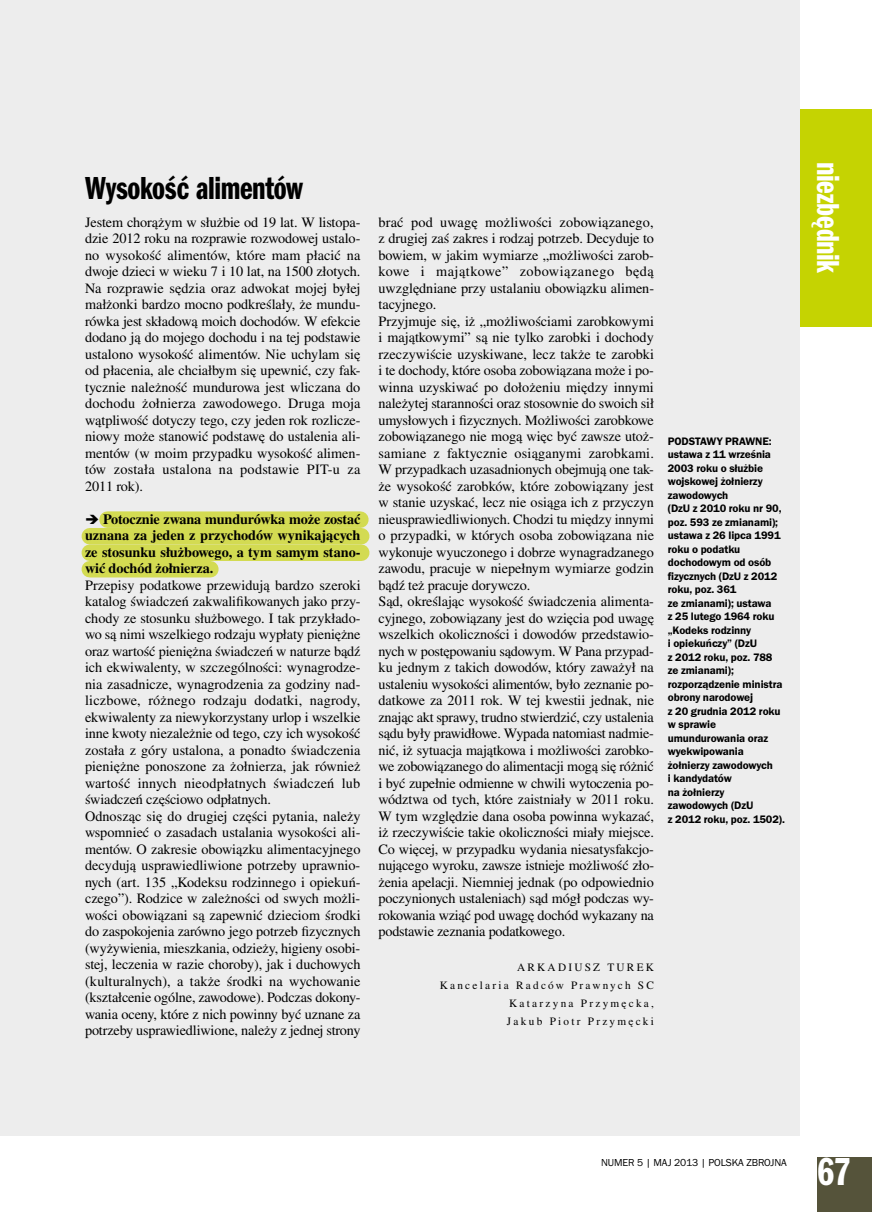
<style>
.page{position:relative;width:872px;height:1212px;background:#fff}
.page>*{position:absolute;margin:0;border:0;box-sizing:border-box;transform-origin:0 0}
.t1{font:40.5px "Franklin Got URWTCE Dem Com";color:#fff}
.t2{font:33px "Franklin Got URWTCE Dem Com";letter-spacing:-.01em;color:#000}
.t3{font:33px "Franklin Got URWTCE Dem Com";letter-spacing:-.015em;color:#fff}
.t4{font:14.25px/16.5px "Nimbus Rom No 9 LCE";letter-spacing:-.01em;color:#000}
.t5{font:500 14.25px/16.5px "Nimbus Rom No 9 LCE";letter-spacing:-.005em;color:#000;text-align:justify}
.t6{font:11.25px/13.5px "Franklin Got URWTCE Dem";letter-spacing:-.01em;color:#000}
.t7{font:11.25px/18px "Nimbus Rom No 9 LCE";letter-spacing:.2em;color:#000;text-align:right}
.t8{font:10.5px "Franklin Got URWTCE Boo";letter-spacing:-.01em;color:#000}
</style>
<div class="page">
<div style="left:817px;top:1158px;width:55px;height:54px;background:#55533a"></div>
<div style="left:0;top:0;width:799px;height:1135px;background:#ededed"></div>
<svg style="left:99px;top:511px;width:271px;height:25px;background:#d4db59"></svg>
<div style="left:90px;top:528px;width:271px;height:16px;background:#d3db52"></div>
<div style="left:90px;top:544px;width:271px;height:17px;background:#d3db52"></div>
<div style="left:90px;top:561px;width:120px;height:16px;background:#d3db52"></div>
<div style="left:800px;top:109px;width:72px;height:217px;background:#c5d302"></div>
<h2 class="t2" style="left:85px;top:170px;width:220px">Wysokość alimentów</h2>
<p class="t4" style="left:85px;top:214px;width:277px;text-align:justify">Jestem chorążym w służbie od 19 lat. W listopa&shy;dzie 2012 roku na rozprawie rozwodowej ustalo&shy;no wysokość alimentów, które mam płacić na dwoje dzieci w wieku 7 i 10 lat, na 1500 złotych.<br>Na rozprawie sędzia oraz adwokat mojej byłej małżonki bardzo mocno podkreślały, że mundu&shy;rówka jest składową moich dochodów. W efekcie dodano ją do mojego dochodu i na tej podstawie ustalono wysokość alimentów. Nie uchylam się od płacenia, ale chciałbym się upewnić, czy fak&shy;tycznie należność mundurowa jest wliczana do dochodu żołnierza zawodowego. Druga moja wątpliwość dotyczy tego, czy jeden rok rozlicze&shy;niowy może stanowić podstawę do ustalenia ali&shy;mentów (w moim przypadku wysokość alimen&shy;tów została ustalona na podstawie PIT-u za 2011 rok).</p>
<p class="t5" style="left:85px;top:511px;width:277px">➔ Potocznie zwana mundurówka może zostać uznana za jeden z przychodów wynikających ze stosunku służbowego, a tym samym stano&shy;wić dochód żołnierza.</p>
<p class="t4" style="left:85px;top:577px;width:277px">Przepisy podatkowe przewidują bardzo szeroki katalog świadczeń zakwalifikowanych jako przy&shy;chody ze stosunku służbowego. I tak przykłado&shy;wo są nimi wszelkiego rodzaju wypłaty pieniężne oraz wartość pieniężna świadczeń w naturze bądź ich ekwiwalenty, w szczególności: wynagrodze&shy;nia zasadnicze, wynagrodzenia za godziny nad&shy;liczbowe, różnego rodzaju dodatki, nagrody, ekwiwalenty za niewykorzystany urlop i wszelkie inne kwoty niezależnie od tego, czy ich wysokość została z góry ustalona, a ponadto świadczenia pieniężne ponoszone za żołnierza, jak również wartość innych nieodpłatnych świadczeń lub świadczeń częściowo odpłatnych.<br>Odnosząc się do drugiej części pytania, należy wspomnieć o zasadach ustalania wysokości ali&shy;mentów. O zakresie obowiązku alimentacyjnego decydują usprawiedliwione potrzeby uprawnio&shy;nych (art. 135 „Kodeksu rodzinnego i opiekuń&shy;czego”). Rodzice w zależności od swych możli&shy;wości obowiązani są zapewnić dzieciom środki do zaspokojenia zarówno jego potrzeb fizycznych (wyżywienia, mieszkania, odzieży, higieny osobi&shy;stej, leczenia w razie choroby), jak i duchowych (kulturalnych), a także środki na wychowanie (kształcenie ogólne, zawodowe). Podczas dokony&shy;wania oceny, które z nich powinny być uznane za potrzeby usprawiedliwione, należy z jednej strony</p>
<p class="t4" style="left:378px;top:214px;width:277px">brać pod uwagę możliwości zobowiązanego, z drugiej zaś zakres i rodzaj potrzeb. Decyduje to bowiem, w jakim wymiarze „możliwości zarob&shy;kowe i majątkowe” zobowiązanego będą uwzględniane przy ustalaniu obowiązku alimen&shy;tacyjnego.<br>Przyjmuje się, iż „możliwościami zarobkowymi i majątkowymi” są nie tylko zarobki i dochody rzeczywiście uzyskiwane, lecz także te zarobki i te dochody, które osoba zobowiązana może i po&shy;winna uzyskiwać po dołożeniu między innymi należytej staranności oraz stosownie do swoich sił umysłowych i fizycznych. Możliwości zarobkowe zobowiązanego nie mogą więc być zawsze utoż&shy;samiane z faktycznie osiąganymi zarobkami.<br>W przypadkach uzasadnionych obejmują one tak&shy;że wysokość zarobków, które zobowiązany jest w stanie uzyskać, lecz nie osiąga ich z przyczyn nieusprawiedliwionych. Chodzi tu między innymi o przypadki, w których osoba zobowiązana nie wykonuje wyuczonego i dobrze wynagradzanego zawodu, pracuje w niepełnym wymiarze godzin bądź też pracuje dorywczo.<br>Sąd, określając wysokość świadczenia alimenta&shy;cyjnego, zobowiązany jest do wzięcia pod uwagę wszelkich okoliczności i dowodów przedstawio&shy;nych w postępowaniu sądowym. W Pana przypad&shy;ku jednym z takich dowodów, który zaważył na ustaleniu wysokości alimentów, było zeznanie po&shy;datkowe za 2011 rok. W tej kwestii jednak, nie znając akt sprawy, trudno stwierdzić, czy ustalenia sądu były prawidłowe. Wypada natomiast nadmie&shy;nić, iż sytuacja majątkowa i możliwości zarobko&shy;we zobowiązanego do alimentacji mogą się różnić i być zupełnie odmienne w chwili wytoczenia po&shy;wództwa od tych, które zaistniały w 2011 roku.<br>W tym względzie dana osoba powinna wykazać, iż rzeczywiście takie okoliczności miały miejsce.<br>Co więcej, w przypadku wydania niesatysfakcjo&shy;nującego wyroku, zawsze istnieje możliwość zło&shy;żenia apelacji. Niemniej jednak (po odpowiednio poczynionych ustaleniach) sąd mógł podczas wy&shy;rokowania wziąć pod uwagę dochód wykazany na podstawie zeznania podatkowego.</p>
<p class="t7" style="left:517px;top:958px;width:76px">Arkad iusz</p>
<p class="t7" style="left:440px;top:958px;width:216px">Tur ek<br>Kancelaria Radców Prawnych SC<br>Katarzyna Przymęcka,<br>Jakub Piotr Przymęcki</p>
<p class="t6" style="left:668px;top:434px;width:119px">Podstawy prawne: ustawa z 11 września<br>2003 roku o służbie wojskowej żołnierzy zawodowych<br>(DzU z 2010 roku nr 90, poz. 593 ze zmianami); ustawa z 26 lipca 1991 roku o podatku dochodowym od osób fizycznych (DzU z 2012 roku, poz. 361<br>ze zmianami); ustawa<br>z 25 lutego 1964 roku „Kodeks rodzinny<br>i opiekuńczy” (DzU<br>z 2012 roku, poz. 788 ze zmianami); rozporządzenie ministra obrony narodowej<br>z 20 grudnia 2012 roku w sprawie umundurowania oraz wyekwipowania żołnierzy zawodowych<br>i kandydatów<br>na żołnierzy zawodowych (DzU<br>z 2012 roku, poz. 1502).</p>
<h2 class="t3" style="left:847px;top:162px;width:113px;rotate:90deg">niezbędnik</h2>
<p class="t8" style="left:601px;top:1156px;width:187px">NUMER 5 | MAJ 2013 | POLSKA ZBROJNA</p>
<h1 class="t1" style="left:817px;top:1148px;width:36px">67</h1>
</div>
